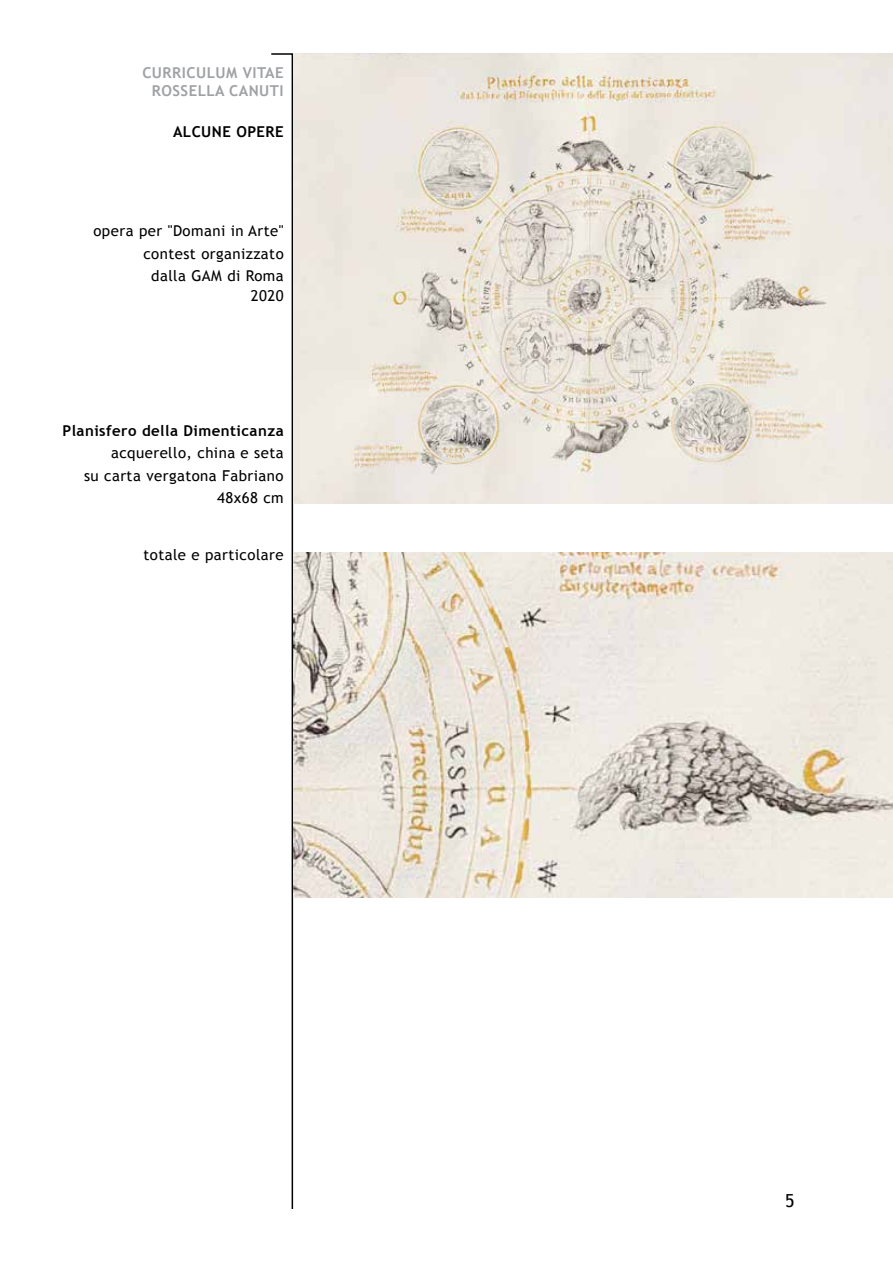
<style>
.page{position:relative;width:893px;height:1263px;background:#fff}
.page>*{position:absolute;margin:0;border:0;box-sizing:border-box;transform-origin:0 0}
.t1{font:18px "Trebuchet MS";color:#000}
.t2{font:15px/22.5px "Trebuchet MS";letter-spacing:.03em;color:#000;text-align:right}
.t3{font:700 15px "Trebuchet MS";letter-spacing:.03em;color:#000}
.t4{font:700 15px "Trebuchet MS";color:#9fa1a4}
</style>
<div class="page">
<svg style="left:271px;top:53px;width:23px;height:1156px"></svg>
<img style="left:293px;top:53px;width:600px;height:450px">
<img style="left:293px;top:553px;width:600px;height:345px">
<p class="t4" style="left:142px;top:63px;width:11px">CURRICULU</p>
<p class="t4" style="left:226px;top:63px;width:35px">M VITAE</p>
<p class="t4" style="left:152px;top:81px;width:20px">ROSSELLA</p>
<p class="t4" style="left:229px;top:81px;width:20px">CANUTI</p>
<p class="t3" style="left:173px;top:122px;width:11px">ALCUNE</p>
<p class="t3" style="left:236px;top:122px;width:11px">OPERE</p>
<p class="t2" style="left:93px;top:220px;width:192px">opera per "Domani in Arte" contest organizzato<br>dalla GAM di Roma</p>
<p class="t2" style="left:251px;top:285px;width:34px">2020</p>
<p class="t3" style="left:62px;top:421px;width:223px">PLANISFERO DELLA DIMENTICANZA</p>
<p class="t2" style="left:84px;top:442px;width:201px">acquerello, china e seta<br>su carta vergatona Fabriano<br>48x68 cm</p>
<p class="t2" style="left:143px;top:544px;width:142px">totale e particolare</p>
<p class="t1" style="left:785px;top:1190px;width:11px">5</p>
</div>
